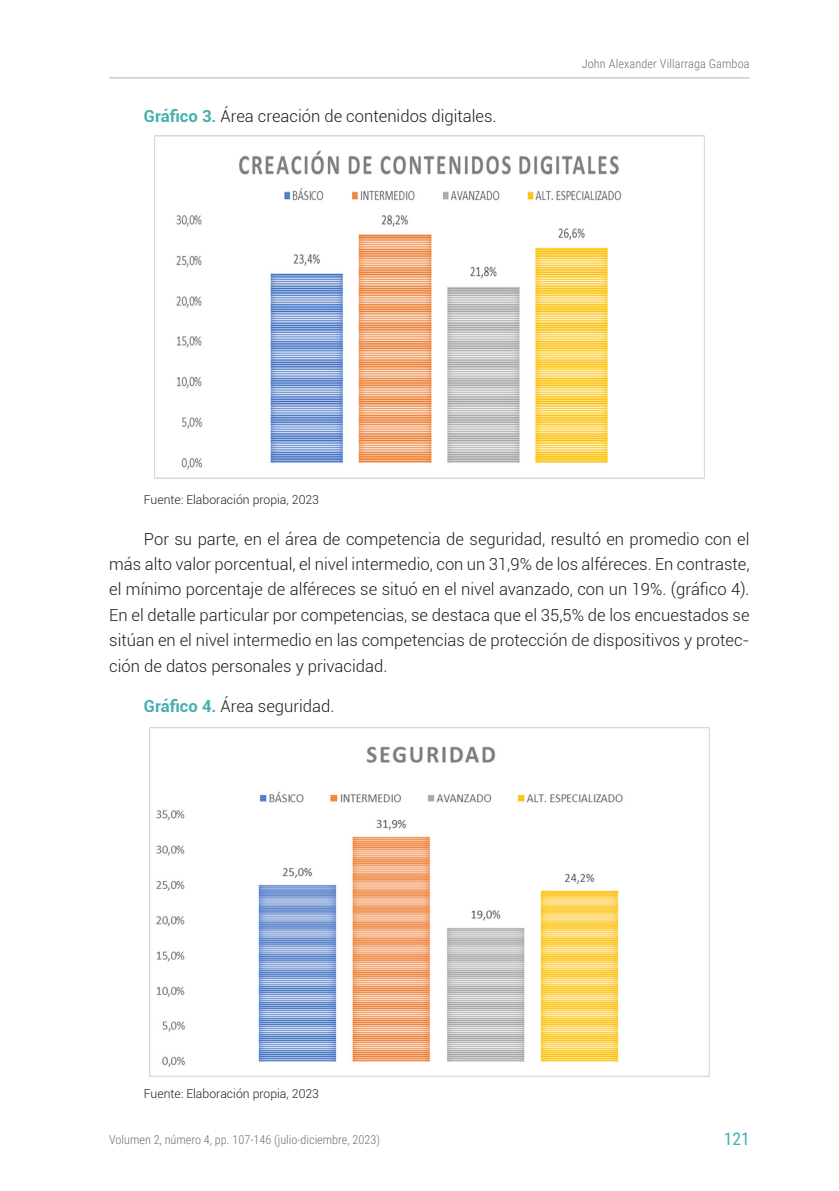
<style>
.page{position:relative;width:839px;height:1191px;background:#fff}
.page>*{position:absolute;margin:0;border:0;box-sizing:border-box;transform-origin:0 0}
.t1{font:17.5px "Roboto Condensed";color:#47aeb1}
.PARRAFOS{font:300 16.62px/25.4px "Roboto";color:#1d1d1b;text-align:justify}
.t2{font:300 12.25px "Roboto Condensed";color:#70706f}
.FUENTE_OK{font:300 12.25px "Roboto";color:#1d1d1b}
.s1{font-weight:700;color:#47aeb1}
</style>
<div class="page">
<hr style="left:109px;top:77px;width:640px;height:1px;background:#b2b2b2">
<img style="left:154px;top:136px;width:550px;height:342px">
<img style="left:149px;top:728px;width:560px;height:348px">
<p class="PARRAFOS" style="left:144px;top:102px;width:354px"><span class="s1">Gráfico 3.</span> Área creación de contenidos digitales.</p>
<p class="t2" style="left:581px;top:55px;width:169px">John Alexander Villarraga Gamboa</p>
<p class="FUENTE_OK" style="left:144px;top:491px;width:176px">Fuente: Elaboración propia, 2023</p>
<p class="PARRAFOS" style="left:109px;top:525px;width:641px;text-indent:35px">Por su parte, en el área de competencia de seguridad, resultó en promedio con el más alto valor porcentual, el nivel intermedio, con un 31,9% de los alféreces. En contraste, el mínimo porcentaje de alféreces se situó en el nivel avanzado, con un 19%. (gráfico 4).<br>En el detalle particular por competencias, se destaca que el 35,5% de los encuestados se sitúan en el nivel intermedio en las competencias de protección de dispositivos y protec&shy;ción de datos personales y privacidad.</p>
<p class="PARRAFOS" style="left:144px;top:692px;width:192px"><span class="s1">Gráfico 4.</span> Área seguridad.</p>
<p class="FUENTE_OK" style="left:144px;top:1085px;width:176px">Fuente: Elaboración propia, 2023</p>
<p class="t2" style="left:109px;top:1131px;width:272px">Volumen 2, número 4, pp. 107-146 (julio-diciembre, 2023)</p>
<p class="t1" style="left:723px;top:1126px;width:27px">121</p>
</div>
